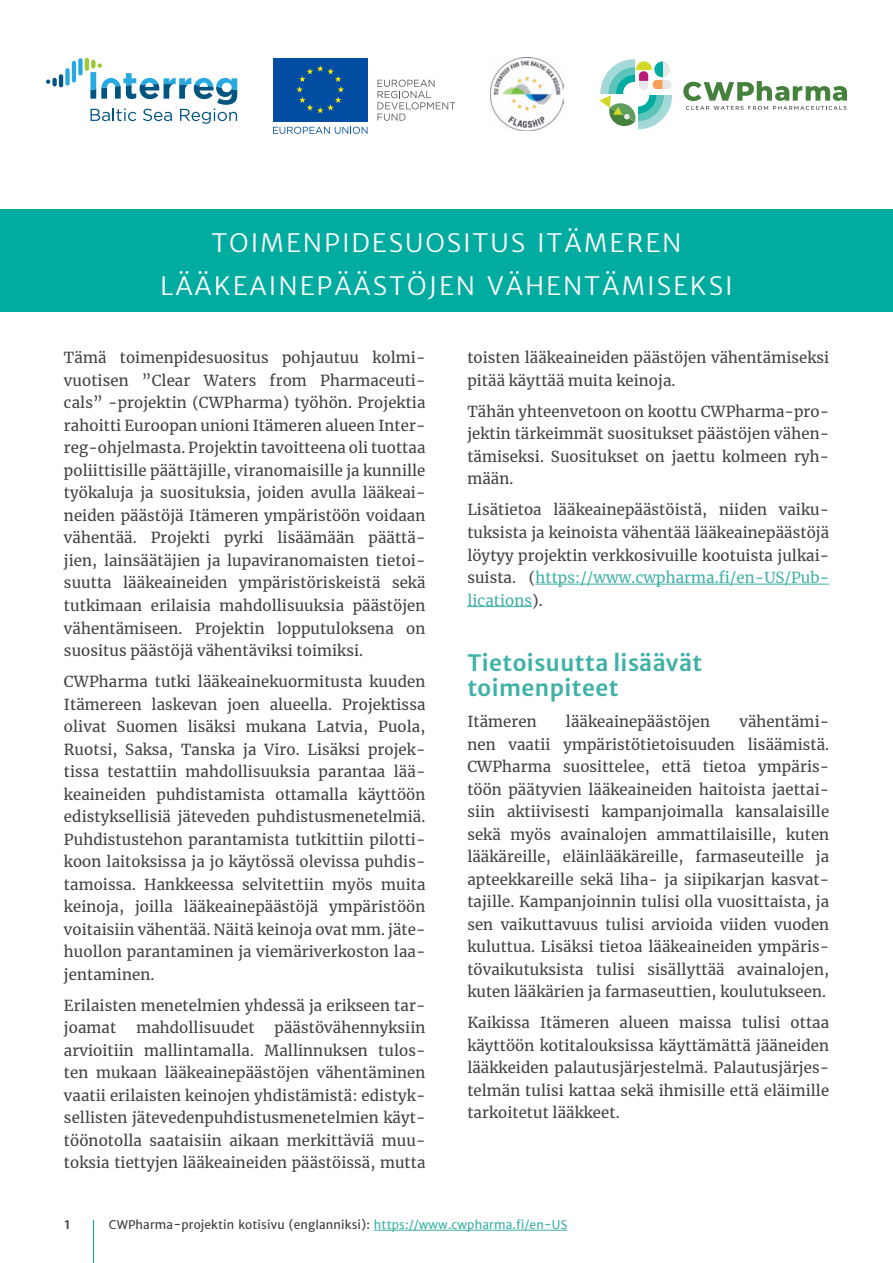
<style>
.page{position:relative;width:893px;height:1263px;background:#fff}
.page>*{position:absolute;margin:0;border:0;box-sizing:border-box;transform-origin:0 0}
.t1{font:300 25.5px/43.5px "Merriweather Sans";letter-spacing:.075em;color:#fff;text-align:center}
.t2{font:600 22.5px/25.5px "Merriweather Sans";letter-spacing:.02em;color:#3fb1a7}
.t3{font:15px/22.5px "Merriweather";letter-spacing:.005em;color:#414042;text-align:justify}
.t4{font:600 13.5px "Myriad Pro";color:#414042}
.t5{font:12px "Merriweather Sans";letter-spacing:.01em;color:#414042}
.s1{color:#3fb1a7}
</style>
<div class="page">
<hr style="left:93px;top:1220px;width:1px;height:43px;background:#00ab9f">
<hr style="left:374px;top:1230px;width:193px;height:1px;background:#3fb1a7">
<div style="left:0;top:210px;width:893px;height:102px;background:#00ab9f"></div>
<svg style="left:273px;top:127px;width:94px;height:7px"></svg>
<div style="left:273px;top:58px;width:94px;height:63px;background:#034ea2"></div>
<svg style="left:296px;top:65px;width:48px;height:48px"></svg>
<svg style="left:377px;top:80px;width:78px;height:41px"></svg>
<img style="left:491px;top:58px;width:73px;height:73px">
<svg style="left:599px;top:59px;width:73px;height:70px"></svg>
<svg style="left:683px;top:81px;width:164px;height:29px"></svg>
<div style="left:52px;top:78px;width:5px;height:8px;background:#005580;border-radius:2px"></div>
<hr style="left:59px;top:74px;width:4px;height:13px;background:#005580;border-radius:2px">
<svg style="left:65px;top:61px;width:11px;height:25px"></svg>
<div style="left:78px;top:58px;width:5px;height:18px;background:#28aae1;border-radius:2px"></div>
<hr style="left:85px;top:58px;width:4px;height:13px;background:#9aca3c;border-radius:2px">
<div style="left:91px;top:60px;width:5px;height:8px;background:#9aca3c;border-radius:2px"></div>
<svg style="left:90px;top:63px;width:147px;height:61px"></svg>
<svg style="left:46px;top:80px;width:4px;height:4px"></svg>
<hr style="left:535px;top:584px;width:294px;height:1px;background:#3fb1a7">
<hr style="left:467px;top:606px;width:65px;height:1px;background:#3fb1a7">
<h1 class="t1" style="left:160px;top:221px;width:574px">TOIMENPIDESUOSITUS ITÄMEREN<br>LÄÄKEAINEPÄÄSTÖJEN VÄHENTÄMISEKSI</h1>
<p class="t3" style="left:64px;top:346px;width:363px">Tämä toimenpidesuositus pohjautuu kolmi&shy;vuotisen ”Clear Waters from Pharmaceuti&shy;cals” -projektin (CWPharma) työhön. Projektia rahoitti Euroopan unioni Itämeren alueen Inter&shy;reg-ohjelmasta. Projektin tavoitteena oli tuottaa poliittisille päättäjille, viranomaisille ja kunnille työkaluja ja suosituksia, joiden avulla lääkeai&shy;neiden päästöjä Itämeren ympäristöön voidaan vähentää. Projekti pyrki lisäämään päättä&shy;jien, lainsäätäjien ja lupaviranomaisten tietoi&shy;suutta lääkeaineiden ympäristöriskeistä sekä tutkimaan erilaisia mahdollisuuksia päästöjen vähentämiseen. Projektin lopputuloksena on suositus päästöjä vähentäviksi toimiksi.</p>
<p class="t3" style="left:64px;top:670px;width:363px;text-align:left">CWPharma tutki lääkeainekuormitusta kuuden Itämereen laskevan joen alueella. Projektissa olivat Suomen lisäksi mukana Latvia, Puola, Ruotsi, Saksa, Tanska ja Viro. Lisäksi projek&shy;tissa testattiin mahdollisuuksia parantaa lää&shy;keaineiden puhdistamista ottamalla käyttöön edistyksellisiä jäteveden puhdistusmenetelmiä.<br>Puhdistustehon parantamista tutkittiin pilotti&shy;koon laitoksissa ja jo käytössä olevissa puhdis&shy;tamoissa. Hankkeessa selvitettiin myös muita keinoja, joilla lääkeainepäästöjä ympäristöön voitaisiin vähentää. Näitä keinoja ovat mm. jäte&shy;huollon parantaminen ja viemäriverkoston laa&shy;jentaminen.</p>
<p class="t3" style="left:64px;top:993px;width:363px">Erilaisten menetelmien yhdessä ja erikseen tar&shy;joamat</p>
<p class="t3" style="left:64px;top:1016px;width:363px;text-indent:211px">päästövähennyksiin arvioitiin mallintamalla. Mallinnuksen tulos&shy;ten mukaan lääkeainepäästöjen vähentäminen vaatii erilaisten keinojen yhdistämistä: edistyk&shy;sellisten jätevedenpuhdistusmenetelmien käyt&shy;töönotolla saataisiin aikaan merkittäviä muu&shy;toksia tiettyjen lääkeaineiden päästöissä, mutta</p>
<p class="t3" style="left:136px;top:1016px;width:120px">mahdollisuudet</p>
<p class="t3" style="left:467px;top:346px;width:363px">toisten lääkeaineiden päästöjen vähentämiseksi pitää käyttää muita keinoja.</p>
<p class="t3" style="left:467px;top:400px;width:363px">Tähän yhteenvetoon on koottu CWPharma-pro&shy;jektin tärkeimmät suositukset päästöjen vähen&shy;tämiseksi. Suositukset on jaettu kolmeen ryh&shy;mään.</p>
<p class="t3" style="left:467px;top:498px;width:363px">Lisätietoa lääkeainepäästöistä, niiden vaiku&shy;tuksista ja keinoista vähentää lääkeainepäästöjä löytyy projektin verkkosivuille kootuista julkai&shy;suista. (<span class="s1">https://www.cwpharma.fi/en-US/Pub&shy;lications</span>).</p>
<h2 class="t2" style="left:467px;top:647px;width:237px">Tietoisuutta lisäävät toimenpiteet</h2>
<p class="t3" style="left:467px;top:710px;width:71px">Itämeren</p>
<p class="t3" style="left:566px;top:710px;width:146px">lääkeainepäästöjen</p>
<p class="t3" style="left:467px;top:710px;width:363px;text-indent:272px">vähentämi&shy;nen vaatii ympäristötietoisuuden lisäämistä.<br>CWPharma suosittelee, että tietoa ympäris&shy;töön päätyvien lääkeaineiden haitoista jaettai&shy;siin aktiivisesti kampanjoimalla kansalaisille sekä myös avainalojen ammattilaisille, kuten lääkäreille, eläinlääkäreille, farmaseuteille ja apteekkareille sekä liha- ja siipikarjan kasvat&shy;tajille. Kampanjoinnin tulisi olla vuosittaista, ja sen vaikuttavuus tulisi arvioida viiden vuoden kuluttua. Lisäksi tietoa lääkeaineiden ympäris&shy;tövaikutuksista tulisi sisällyttää avainalojen, kuten lääkärien ja farmaseuttien, koulutukseen.</p>
<p class="t3" style="left:467px;top:1011px;width:363px">Kaikissa Itämeren alueen maissa tulisi ottaa käyttöön kotitalouksissa käyttämättä jääneiden lääkkeiden palautusjärjestelmä. Palautusjärjes&shy;telmän tulisi kattaa sekä ihmisille että eläimille tarkoitetut lääkkeet.</p>
<p class="t4" style="left:64px;top:1216px;width:9px">1</p>
<p class="t5" style="left:109px;top:1217px;width:460px">CWPharma-projektin kotisivu (englanniksi): <span class="s1">https://www.cwpharma.fi/en-US</span></p>
</div>
